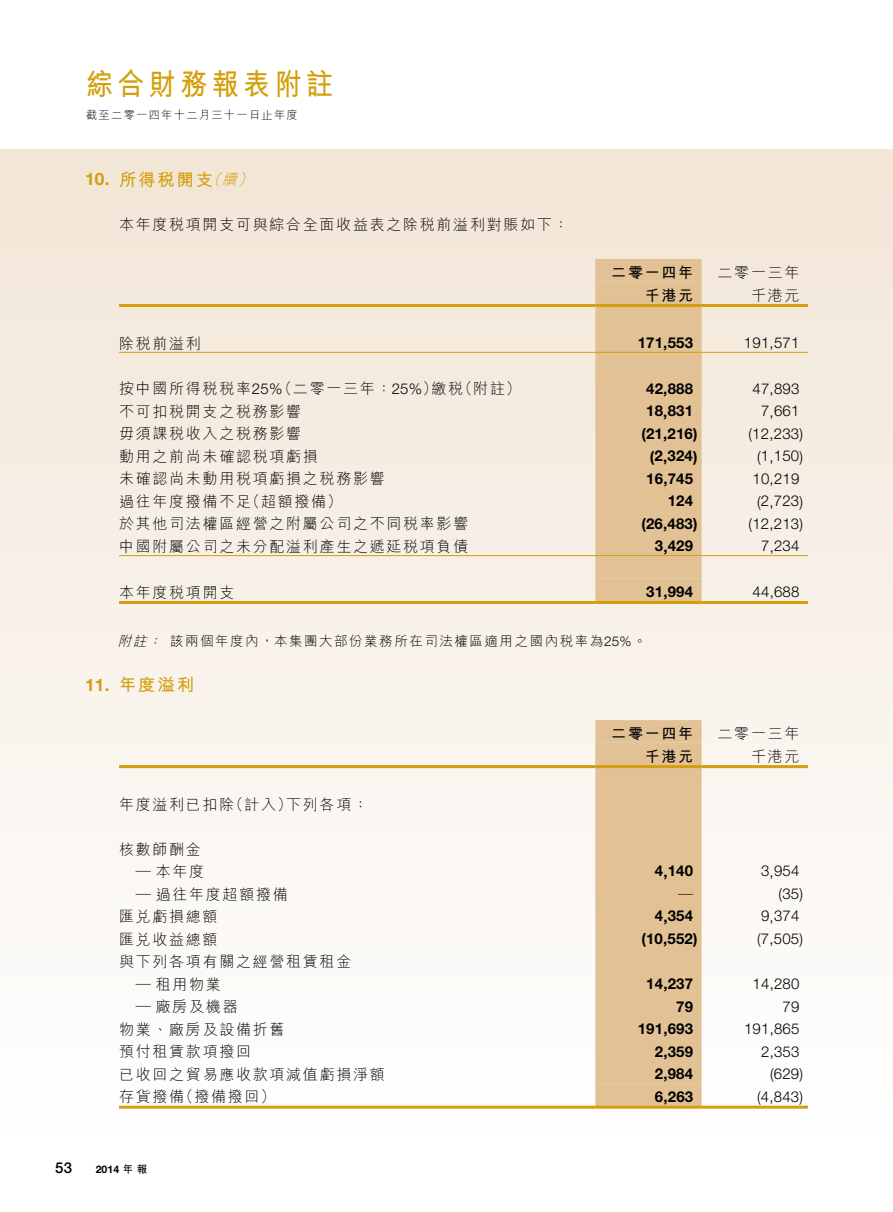
<style>
.page{position:relative;width:893px;height:1212px;background:#fff}
.page>*{position:absolute;margin:0;border:0;box-sizing:border-box;transform-origin:0 0}
.t1{font:700 30px "M Hei HK";letter-spacing:.165em;color:#d49f0b;scale:.9 1}
.t2{font:700 17.25px "M Hei HK";letter-spacing:.115em;color:#d49f0b}
.t3{font:700 17.25px "Helvetica Neue";color:#d49f0b}
.t4{font:300 15px/22.5px "M Hei HK";letter-spacing:.115em;color:#000}
.t5{font:300 15px "Helvetica Neue";letter-spacing:.015em;color:#000}
.t6{font:700 15px "Helvetica Neue";letter-spacing:.015em;color:#000}
.t7{font:700 15px "M Hei HK";letter-spacing:.115em;color:#000}
.t8{font:italic 300 15px "M Hei HK";color:#d49f0b}
.t9{font:500 15px "Helvetica Neue";color:#000}
.t10{font:300 13.5px "M Hei HK";letter-spacing:.115em;color:#000}
.t11{font:italic 300 13.5px "M Hei HK";color:#000}
.t12{font:300 11.25px "M Hei HK";letter-spacing:.115em;color:#000}
.t13{font:700 10.5px "Helvetica Neue";color:#000}
.s1{font-family:"Helvetica Neue"}
.s2{font-style:italic}
.s3{font-family:"M Hei HK"}
</style>
<div class="page">
<div style="left:0;top:149px;width:892px;height:1063px;background:linear-gradient(to bottom,#f1e5d6,#fff)"></div>
<div style="left:0;top:1137px;width:892px;height:75px;background:#fff"></div>
<div style="left:595px;top:259px;width:107px;height:342px;background:#e2c295"></div>
<hr style="left:119px;top:555px;width:476px;height:1px;background:#d49f0b">
<hr style="left:119px;top:601px;width:476px;height:3px;background:#d49f0b">
<hr style="left:595px;top:601px;width:107px;height:3px;background:#d49f0b">
<hr style="left:702px;top:601px;width:106px;height:3px;background:#d49f0b">
<hr style="left:119px;top:304px;width:476px;height:3px;background:#d49f0b">
<hr style="left:595px;top:304px;width:107px;height:3px;background:#d49f0b">
<hr style="left:702px;top:304px;width:106px;height:3px;background:#d49f0b">
<hr style="left:119px;top:352px;width:476px;height:1px;background:#d49f0b">
<hr style="left:595px;top:352px;width:107px;height:1px;background:#d49f0b">
<hr style="left:702px;top:352px;width:106px;height:1px;background:#d49f0b">
<hr style="left:595px;top:555px;width:107px;height:1px;background:#d49f0b">
<hr style="left:702px;top:555px;width:106px;height:1px;background:#d49f0b">
<div style="left:595px;top:720px;width:107px;height:386px;background:#e2c295"></div>
<hr style="left:119px;top:1106px;width:476px;height:3px;background:#d49f0b">
<hr style="left:119px;top:765px;width:476px;height:3px;background:#d49f0b">
<hr style="left:595px;top:765px;width:107px;height:3px;background:#d49f0b">
<hr style="left:702px;top:765px;width:106px;height:3px;background:#d49f0b">
<hr style="left:595px;top:1106px;width:107px;height:3px;background:#d49f0b">
<hr style="left:702px;top:1106px;width:106px;height:3px;background:#d49f0b">
<h1 class="t1" style="left:86px;top:62px;width:276px">綜合財務報表附註</h1>
<p class="t12" style="left:86px;top:107px;width:213px">截至二零一四年十二月三十一日止年度</p>
<p class="t3" style="left:85px;top:168px;width:26px">10.</p>
<p class="t2" style="left:119px;top:167px;width:96px">所得稅開支</p>
<p class="t8" style="left:222px;top:169px;width:22px">續</p>
<p class="t8" style="left:206px;top:169px;width:22px">（</p>
<p class="t8" style="left:238px;top:169px;width:22px">(</p>
<p class="t4" style="left:119px;top:213px;width:451px">本年度稅項開支可與綜合全面收益表之除稅前溢利對賬如下：</p>
<p class="t7" style="left:611px;top:262px;width:83px">二零一四年</p>
<p class="t4" style="left:718px;top:261px;width:83px">二零一三年</p>
<p class="t7" style="left:645px;top:284px;width:50px">千港元</p>
<p class="t4" style="left:751px;top:283px;width:50px">千港元</p>
<p class="t4" style="left:119px;top:331px;width:83px">除稅前溢利</p>
<p class="t6" style="left:638px;top:333px;width:57px">171,553</p>
<p class="t5" style="left:744px;top:333px;width:57px">191,571</p>
<p class="t4" style="left:277px;top:377px;width:162px">（二零一三年：<span class="s1">25%</span>）</p>
<p class="t4" style="left:457px;top:377px;width:65px">（附註(</p>
<p class="t4" style="left:119px;top:377px;width:165px">按中國所得稅稅率<span class="s1">25%</span></p>
<p class="t4" style="left:431px;top:377px;width:33px">繳稅</p>
<p class="t6" style="left:646px;top:379px;width:48px">42,888</p>
<p class="t5" style="left:752px;top:379px;width:48px">47,893</p>
<p class="t4" style="left:119px;top:399px;width:184px">不可扣稅開支之稅務影響</p>
<p class="t6" style="left:646px;top:401px;width:48px">18,831</p>
<p class="t5" style="left:761px;top:401px;width:40px">7,661</p>
<p class="t4" style="left:119px;top:422px;width:184px">毋須課稅收入之稅務影響</p>
<p class="t6" style="left:641px;top:424px;width:58px">)21,216(</p>
<p class="t5" style="left:748px;top:424px;width:56px">)12,233(</p>
<p class="t4" style="left:119px;top:444px;width:200px">動用之前尚未確認稅項虧損</p>
<p class="t6" style="left:650px;top:446px;width:49px">)2,324(</p>
<p class="t5" style="left:757px;top:446px;width:48px">)1,150(</p>
<p class="t4" style="left:119px;top:467px;width:267px">未確認尚未動用稅項虧損之稅務影響</p>
<p class="t6" style="left:646px;top:469px;width:48px">16,745</p>
<p class="t5" style="left:752px;top:469px;width:48px">10,219</p>
<p class="t4" style="left:245px;top:489px;width:99px">（超額撥備(</p>
<p class="t4" style="left:119px;top:489px;width:133px">過往年度撥備不足</p>
<p class="t6" style="left:668px;top:491px;width:27px">124</p>
<p class="t5" style="left:757px;top:491px;width:48px">)2,723(</p>
<p class="t4" style="left:119px;top:512px;width:351px">於其他司法權區經營之附屬公司之不同稅率影響</p>
<p class="t6" style="left:641px;top:514px;width:58px">)26,483(</p>
<p class="t5" style="left:748px;top:514px;width:56px">)12,213(</p>
<p class="t4" style="left:119px;top:534px;width:351px">中國附屬公司之未分配溢利產生之遞延稅項負債</p>
<p class="t6" style="left:655px;top:536px;width:40px">3,429</p>
<p class="t5" style="left:761px;top:536px;width:40px">7,234</p>
<p class="t3" style="left:85px;top:674px;width:26px">11.</p>
<p class="t4" style="left:119px;top:580px;width:117px">本年度稅項開支</p>
<p class="t10" style="left:148px;top:632px;width:500px"><span class="s2">：</span>該兩個年度內，本集團大部份業務所在司法權區適用之國內稅率為<span class="s1">25%</span>。</p>
<p class="t6" style="left:646px;top:582px;width:48px">31,994</p>
<p class="t11" style="left:118px;top:632px;width:35px">附註</p>
<p class="t2" style="left:119px;top:672px;width:76px">年度溢利</p>
<p class="t5" style="left:753px;top:582px;width:48px">44,688</p>
<p class="t7" style="left:611px;top:723px;width:83px">二零一四年</p>
<p class="t4" style="left:718px;top:722px;width:83px">二零一三年</p>
<p class="t7" style="left:645px;top:745px;width:50px">千港元</p>
<p class="t4" style="left:751px;top:744px;width:50px">千港元</p>
<p class="t4" style="left:228px;top:792px;width:65px">（計入）</p>
<p class="t4" style="left:119px;top:792px;width:117px">年度溢利已扣除</p>
<p class="t4" style="left:119px;top:837px;width:83px">核數師酬金</p>
<p class="t4" style="left:286px;top:792px;width:83px">下列各項：</p>
<p class="t4" style="left:119px;top:860px;width:87px">　— 本年度</p>
<p class="t6" style="left:655px;top:862px;width:40px">4,140</p>
<p class="t5" style="left:761px;top:862px;width:40px">3,954</p>
<p class="t4" style="left:119px;top:882px;width:170px">　— 過往年度超額撥備</p>
<p class="t7" style="left:678px;top:883px;width:16px">—</p>
<p class="t5" style="left:778px;top:885px;width:26px">)35(</p>
<p class="t4" style="left:119px;top:905px;width:100px">匯兌虧損總額</p>
<p class="t6" style="left:655px;top:907px;width:40px">4,354</p>
<p class="t5" style="left:761px;top:907px;width:40px">9,374</p>
<p class="t4" style="left:119px;top:927px;width:234px">匯兌收益總額<br>與下列各項有關之經營租賃租金</p>
<p class="t6" style="left:641px;top:929px;width:58px">)10,552(</p>
<p class="t5" style="left:757px;top:929px;width:48px">)7,505(</p>
<p class="t4" style="left:119px;top:972px;width:103px">　— 租用物業</p>
<p class="t6" style="left:646px;top:974px;width:48px">14,237</p>
<p class="t5" style="left:753px;top:974px;width:48px">14,280</p>
<p class="t4" style="left:119px;top:995px;width:120px">　— 廠房及機器</p>
<p class="t6" style="left:676px;top:997px;width:18px">79</p>
<p class="t5" style="left:783px;top:997px;width:18px">79</p>
<p class="t4" style="left:119px;top:1017px;width:167px">物業、廠房及設備折舊</p>
<p class="t6" style="left:638px;top:1019px;width:57px">191,693</p>
<p class="t5" style="left:744px;top:1019px;width:57px">191,865</p>
<p class="t4" style="left:119px;top:1040px;width:133px">預付租賃款項撥回</p>
<p class="t6" style="left:655px;top:1042px;width:40px">2,359</p>
<p class="t5" style="left:761px;top:1042px;width:40px">2,353</p>
<p class="t4" style="left:119px;top:1062px;width:267px">已收回之貿易應收款項減值虧損淨額</p>
<p class="t6" style="left:655px;top:1064px;width:40px">2,984</p>
<p class="t5" style="left:770px;top:1064px;width:35px">)629(</p>
<p class="t4" style="left:178px;top:1085px;width:99px">（撥備撥回(</p>
<p class="t4" style="left:119px;top:1085px;width:67px">存貨撥備</p>
<p class="t6" style="left:655px;top:1087px;width:40px">6,263</p>
<p class="t5" style="left:757px;top:1087px;width:48px">)4,843(</p>
<p class="t9" style="left:55px;top:1158px;width:19px">53</p>
<p class="t13" style="left:96px;top:1162px;width:53px">2014 <span class="s3">年報</span></p>
</div>
